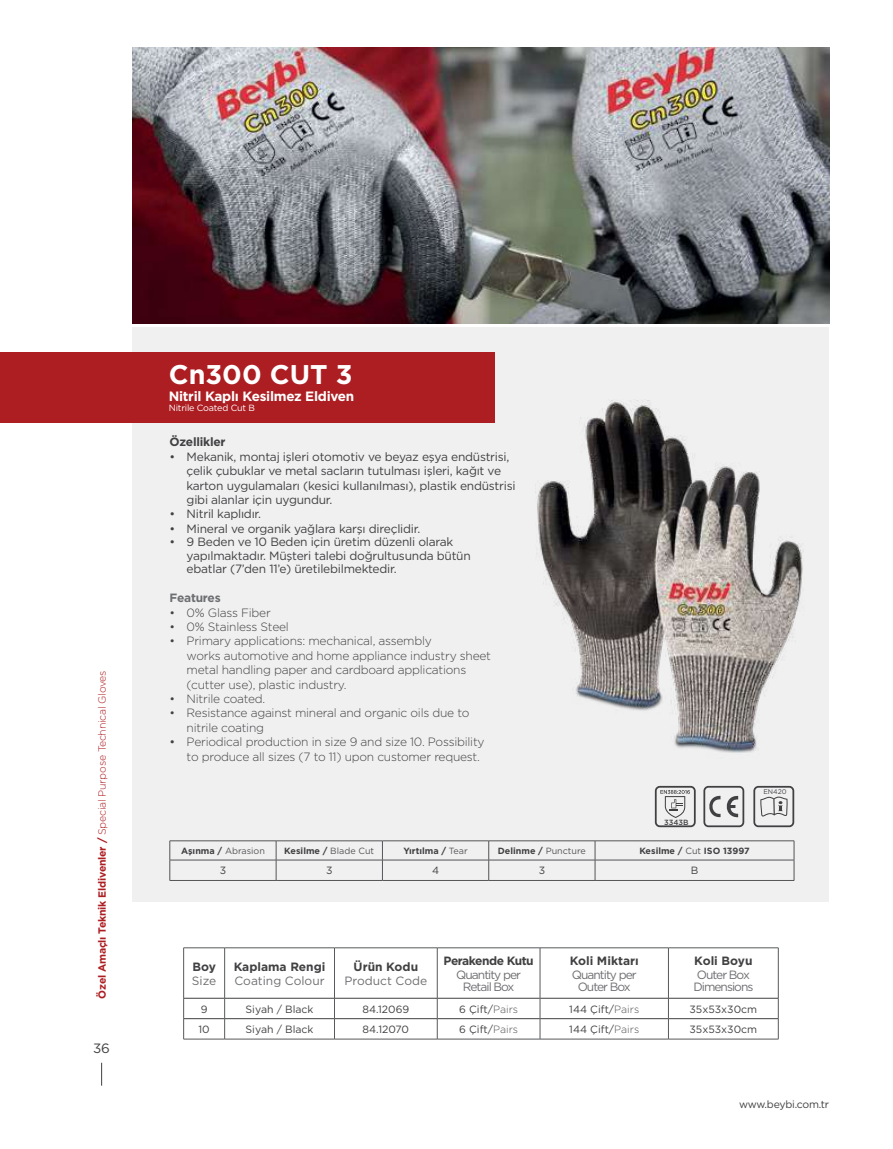
<style>
.page{position:relative;width:893px;height:1149px;background:#fff}
.page>*{position:absolute;margin:0;border:0;box-sizing:border-box;transform-origin:0 0}
.t1{font:700 27px "Gotham";color:#fff}
.t2{font:700 13.5px "Gotham";letter-spacing:-.02em;color:#fff}
.t3{font:13.5px "Gotham";color:#414042}
.t4{font:12px/14.4px "Gotham";letter-spacing:-.02em;color:#414042}
.t5{font:300 12px/14.4px "Gotham";letter-spacing:-.02em;color:#414042}
.t6{font:12px/12px "Gotham";letter-spacing:-.08em;color:#6d6e71;text-align:center}
.t7{font:700 12px "Gotham";letter-spacing:-.01em;color:#414042}
.t8{font:12px "Gotham";color:#6d6e71}
.t9{font:700 12px "Gotham";letter-spacing:-.04em;color:#414042}
.t10{font:700 12px "Gotham";letter-spacing:-.02em;color:#6d6e71}
.t11{font:10.5px "Gotham";color:#414042}
.t12{font:300 10.5px "Gotham";letter-spacing:-.02em;color:#ad1e22}
.t13{font:10.5px "Gotham";letter-spacing:-.02em;color:#414042}
.t14{font:700 9px "Gotham";color:#414042}
.t15{font:9px "Gotham";letter-spacing:-.02em;color:#fff}
.t16{font:9px "Gotham";color:#545456}
.t17{font:500 7.5px "Gotham";color:#414042}
.t18{font:6.75px "Gotham";color:#414042}
.s1{font-weight:700}
.s2{font-weight:400}
.s3{font-weight:700;color:#414042}
.s4{font-weight:400;color:#545456}
.s5{font-weight:300;color:#545456}
</style>
<div class="page">
<svg style="left:101px;top:1062px;width:1px;height:23px"></svg>
<div style="left:132px;top:327px;width:697px;height:574px;background:#f0f0f1"></div>
<div style="left:0;top:351px;width:494px;height:71px;background:#ad1e22"></div>
<img style="left:132px;top:47px;width:697px;height:277px">
<hr style="left:170px;top:840px;width:106px;height:1px;background:#545456">
<hr style="left:276px;top:840px;width:106px;height:1px;background:#545456">
<hr style="left:382px;top:840px;width:107px;height:1px;background:#545456">
<hr style="left:489px;top:840px;width:106px;height:1px;background:#545456">
<hr style="left:595px;top:840px;width:199px;height:1px;background:#545456">
<hr style="left:170px;top:859px;width:106px;height:1px;background:#545456">
<svg style="left:170px;top:840px;width:1px;height:39px"></svg>
<hr style="left:276px;top:859px;width:106px;height:1px;background:#545456">
<svg style="left:276px;top:840px;width:1px;height:39px"></svg>
<hr style="left:382px;top:859px;width:107px;height:1px;background:#545456">
<svg style="left:382px;top:840px;width:1px;height:39px"></svg>
<hr style="left:489px;top:859px;width:106px;height:1px;background:#545456">
<svg style="left:488px;top:840px;width:1px;height:39px"></svg>
<hr style="left:595px;top:859px;width:199px;height:1px;background:#545456">
<svg style="left:595px;top:840px;width:1px;height:39px"></svg>
<svg style="left:794px;top:840px;width:1px;height:40px"></svg>
<hr style="left:170px;top:879px;width:106px;height:1px;background:#545456">
<hr style="left:382px;top:879px;width:107px;height:1px;background:#545456">
<hr style="left:489px;top:879px;width:106px;height:1px;background:#545456">
<hr style="left:595px;top:879px;width:199px;height:1px;background:#545456">
<hr style="left:276px;top:879px;width:106px;height:1px;background:#545456">
<img style="left:537px;top:400px;width:267px;height:353px">
<hr style="left:184px;top:997px;width:40px;height:1px;background:#414042">
<hr style="left:225px;top:997px;width:109px;height:1px;background:#414042">
<hr style="left:335px;top:997px;width:102px;height:1px;background:#414042">
<hr style="left:437px;top:997px;width:103px;height:1px;background:#414042">
<hr style="left:540px;top:997px;width:128px;height:1px;background:#414042">
<hr style="left:669px;top:997px;width:109px;height:1px;background:#414042">
<hr style="left:184px;top:1018px;width:40px;height:1px;background:#414042">
<hr style="left:225px;top:1018px;width:109px;height:1px;background:#414042">
<hr style="left:335px;top:1018px;width:102px;height:1px;background:#414042">
<hr style="left:437px;top:1018px;width:103px;height:1px;background:#414042">
<hr style="left:540px;top:1018px;width:128px;height:1px;background:#414042">
<hr style="left:669px;top:1018px;width:109px;height:1px;background:#414042">
<hr style="left:183px;top:947px;width:42px;height:1px;background:#58595b">
<hr style="left:183px;top:947px;width:1px;height:50px;background:#58595b">
<hr style="left:225px;top:947px;width:109px;height:1px;background:#58595b">
<hr style="left:224px;top:947px;width:1px;height:50px;background:#58595b">
<hr style="left:334px;top:947px;width:103px;height:1px;background:#58595b">
<hr style="left:334px;top:947px;width:1px;height:50px;background:#58595b">
<hr style="left:437px;top:947px;width:103px;height:1px;background:#58595b">
<hr style="left:437px;top:947px;width:1px;height:50px;background:#58595b">
<hr style="left:540px;top:947px;width:128px;height:1px;background:#58595b">
<hr style="left:540px;top:947px;width:1px;height:50px;background:#58595b">
<hr style="left:668px;top:947px;width:110px;height:1px;background:#58595b">
<hr style="left:668px;top:947px;width:1px;height:50px;background:#58595b">
<hr style="left:778px;top:947px;width:1px;height:50px;background:#58595b">
<svg style="left:183px;top:997px;width:1px;height:41px"></svg>
<svg style="left:224px;top:997px;width:1px;height:41px"></svg>
<svg style="left:334px;top:997px;width:1px;height:41px"></svg>
<svg style="left:437px;top:997px;width:1px;height:41px"></svg>
<svg style="left:540px;top:997px;width:1px;height:41px"></svg>
<svg style="left:668px;top:997px;width:1px;height:41px"></svg>
<svg style="left:778px;top:997px;width:1px;height:41px"></svg>
<hr style="left:183px;top:1038px;width:42px;height:1px;background:#58595b">
<hr style="left:225px;top:1038px;width:109px;height:1px;background:#58595b">
<hr style="left:334px;top:1038px;width:103px;height:1px;background:#58595b">
<hr style="left:437px;top:1038px;width:103px;height:1px;background:#58595b">
<hr style="left:540px;top:1038px;width:128px;height:1px;background:#58595b">
<hr style="left:668px;top:1038px;width:110px;height:1px;background:#58595b">
<hr style="left:892px;top:351px;width:1px;height:71px;background:#ad1e22">
<svg style="left:654px;top:785px;width:141px;height:42px"></svg>
<p class="t12" style="left:95px;top:998px;width:330px;rotate:-90deg"><span class="s1">Özel Amaçlı Teknik Eldivenler /</span> Special Purpose Technical Gloves</p>
<p class="t3" style="left:93px;top:1039px;width:18px">36</p>
<h1 class="t1" style="left:169px;top:357px;width:185px">Cn300 CUT 3</h1>
<p class="t2" style="left:169px;top:386px;width:187px">Nitril Kaplı Kesilmez Eldiven</p>
<p class="t15" style="left:169px;top:402px;width:88px">Nitrile Coated Cut B</p>
<p class="t7" style="left:170px;top:434px;width:57px">Özellikler</p>
<p class="t4" style="left:186px;top:449px;width:331px;text-indent:-17px">• Mekanik, montaj işleri otomotiv ve beyaz eşya endüstrisi, çelik çubuklar ve metal sacların tutulması işleri, kağıt ve karton uygulamaları (kesici kullanılması), plastik endüstrisi gibi alanlar için uygundur.</p>
<p class="t4" style="left:170px;top:506px;width:93px">• Nitril kaplıdır.</p>
<p class="t4" style="left:170px;top:521px;width:252px">• Mineral ve organik yağlara karşı direçlidir.</p>
<p class="t4" style="left:187px;top:535px;width:286px;line-height:13.5px;text-indent:-17px">• 9 Beden ve 10 Beden için üretim düzenli olarak yapılmaktadır. Müşteri talebi doğrultusunda bütün ebatlar (7’den 11’e) üretilebilmektedir.</p>
<p class="t10" style="left:170px;top:589px;width:53px">Features</p>
<p class="t5" style="left:170px;top:604px;width:103px">• 0% Glass Fiber</p>
<p class="t5" style="left:170px;top:619px;width:121px">• 0% Stainless Steel</p>
<p class="t5" style="left:187px;top:633px;width:306px;text-indent:-17px">• Primary applications: mechanical, assembly<br>works automotive and home appliance industry sheet metal handling paper and cardboard applications (cutter use), plastic industry.</p>
<p class="t5" style="left:170px;top:691px;width:97px">• Nitrile coated.</p>
<p class="t5" style="left:187px;top:705px;width:284px;text-indent:-17px">• Resistance against mineral and organic oils due to nitrile coating</p>
<p class="t5" style="left:187px;top:734px;width:300px;text-indent:-17px"><span class="s2">•</span> Periodical production in size 9 and size 10. Possibility to produce all sizes (7 to 11) upon customer request.</p>
<p class="t17" style="left:664px;top:817px;width:26px">3343B</p>
<p class="t16" style="left:181px;top:844px;width:85px"><span class="s3">Aşınma /</span> Abrasion</p>
<p class="t14" style="left:284px;top:844px;width:91px">Kesilme / <span class="s4">Blade Cut</span></p>
<p class="t14" style="left:403px;top:844px;width:66px">Yırtılma / <span class="s4">Tear</span></p>
<p class="t14" style="left:498px;top:844px;width:90px">Delinme / <span class="s4">Puncture</span></p>
<p class="t14" style="left:639px;top:844px;width:112px">Kesilme / <span class="s4">Cut</span> ISO 13997</p>
<p class="t11" style="left:220px;top:863px;width:8px">3</p>
<p class="t11" style="left:326px;top:863px;width:8px">3</p>
<p class="t11" style="left:432px;top:863px;width:9px">4</p>
<p class="t11" style="left:539px;top:863px;width:8px">3</p>
<p class="t11" style="left:691px;top:863px;width:9px">B</p>
<p class="t18" style="left:763px;top:787px;width:25px">EN420</p>
<p class="t7" style="left:192px;top:958px;width:25px">Boy</p>
<p class="t6" style="left:192px;top:974px;width:26px">Size</p>
<p class="t7" style="left:234px;top:958px;width:93px">Kaplama Rengi</p>
<p class="t8" style="left:235px;top:972px;width:92px">Coating Colour</p>
<p class="t7" style="left:354px;top:958px;width:66px">Ürün Kodu</p>
<p class="t8" style="left:345px;top:972px;width:84px">Product Code</p>
<p class="t9" style="left:444px;top:952px;width:92px">Perakende Kutu</p>
<p class="t6" style="left:456px;top:968px;width:66px">Quantity per<br>Retail Box</p>
<p class="t7" style="left:570px;top:952px;width:70px">Koli Miktarı</p>
<p class="t6" style="left:572px;top:968px;width:66px">Quantity per<br>Outer Box</p>
<p class="t7" style="left:694px;top:952px;width:60px">Koli Boyu</p>
<p class="t6" style="left:693px;top:968px;width:62px;text-align:left">Outer Box<br>Dimensions</p>
<p class="t11" style="left:201px;top:1001px;width:8px">9</p>
<p class="t11" style="left:246px;top:1001px;width:69px">Siyah / Black</p>
<p class="t11" style="left:362px;top:1001px;width:48px">84.12069</p>
<p class="t11" style="left:459px;top:1001px;width:60px">6 Çift/<span class="s5">Pairs</span></p>
<p class="t11" style="left:569px;top:1001px;width:71px">144 Çift/<span class="s5">Pairs</span></p>
<p class="t11" style="left:690px;top:1001px;width:69px">35x53x30cm</p>
<p class="t11" style="left:198px;top:1022px;width:13px">10</p>
<p class="t11" style="left:246px;top:1022px;width:69px">Siyah / Black</p>
<p class="t11" style="left:363px;top:1022px;width:48px">84.12070</p>
<p class="t11" style="left:459px;top:1022px;width:60px">6 Çift/<span class="s5">Pairs</span></p>
<p class="t11" style="left:569px;top:1022px;width:71px">144 Çift/<span class="s5">Pairs</span></p>
<p class="t11" style="left:690px;top:1022px;width:69px">35x53x30cm</p>
<p class="t13" style="left:739px;top:1097px;width:92px">www.beybi.com.tr</p>
</div>
